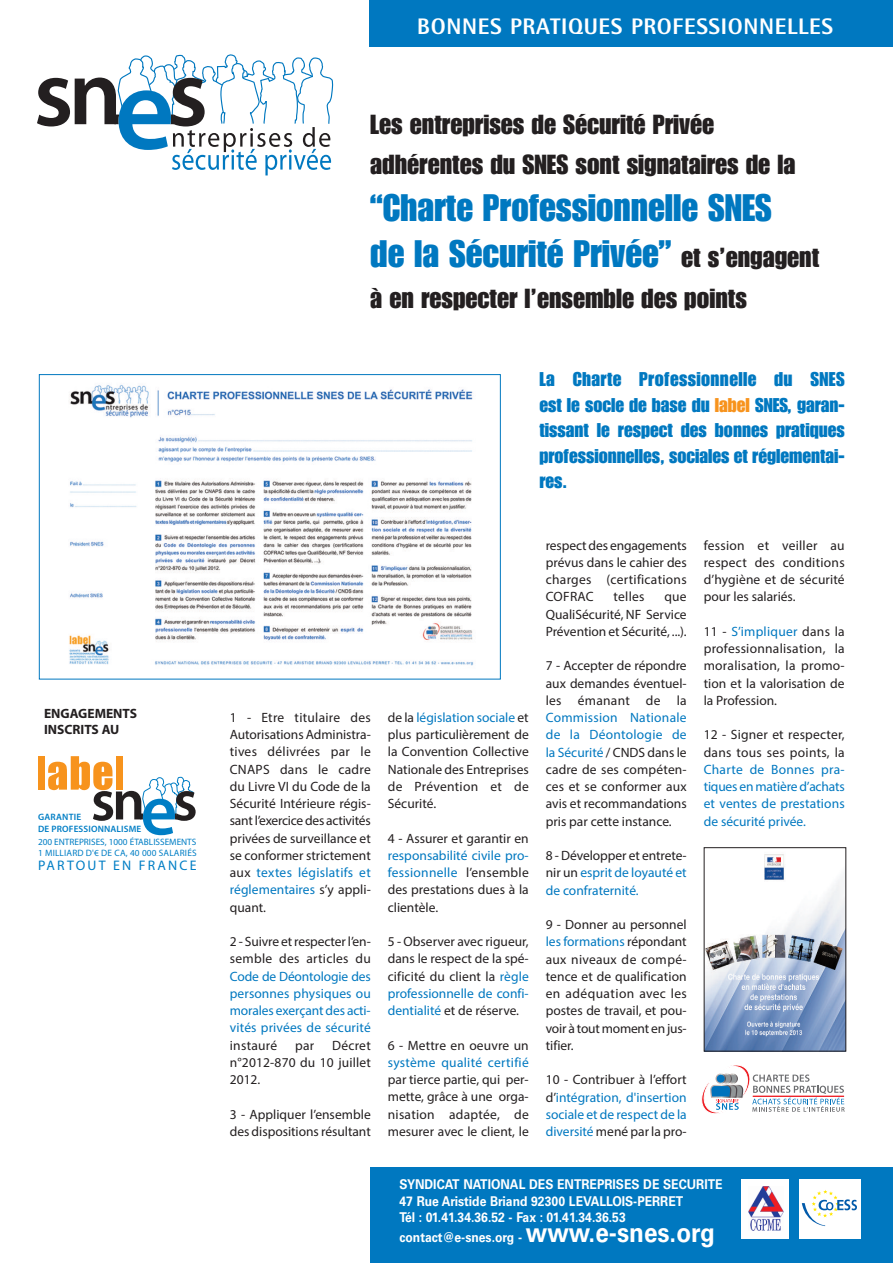
<style>
.page{position:relative;width:893px;height:1263px;background:#fff}
.page>*{position:absolute;margin:0;border:0;box-sizing:border-box;transform-origin:0 0}
.t1{font:37.5px/46.5px "Impact";color:#0078c0}
.t2{font:27px/40.5px "Impact";color:#231f20}
.t3{font:800 22.5px "Rotis Semi Sans";letter-spacing:.03em;color:#fff}
.t4{font:19.5px/25.5px "Impact";color:#0078c0;text-align:justify}
.t5{font:13.95px "Myriad Pro";letter-spacing:.16em;color:#007ec5}
.t6{font:13.5px/17.2px "Myriad Pro";color:#231f20;text-align:justify}
.t7{font:13.5px/17.2px "Myriad Pro";color:#0078c0;text-align:justify}
.t8{font:700 13.5px/16.5px "Univers";color:#fff;scale:.9 1}
.t9{font:13.5px "Myriad Pro";letter-spacing:.02em;color:#0078c0}
.t10{font:700 13.5px/16.2px "Myriad Pro";color:#231f20}
.t11{font:13.5px "Myriad Pro";letter-spacing:.02em;color:#231f20}
.t12{font:9.3px/11.1px "Myriad Pro";color:#007ec5}
.t13{font:600 9.3px/11.9px "Myriad Pro";letter-spacing:.015em;color:#007ec5}
.s1{font-size:27px;color:#231f20}
.s2{color:#f7931d}
.s3{color:#0078c0}
.s4{color:#231f20}
.s5{font-size:27px}
</style>
<div class="page">
<svg style="left:37px;top:54px;width:296px;height:121px"></svg>
<div style="left:370px;top:0;width:523px;height:47px;background:#0078c0"></div>
<div style="left:370px;top:1167px;width:523px;height:96px;background:#0078c0"></div>
<div style="left:741px;top:1179px;width:48px;height:60px;background:#fff"></div>
<img style="left:748px;top:1186px;width:36px;height:44px">
<div style="left:799px;top:1179px;width:62px;height:60px;background:#fff"></div>
<svg style="left:802px;top:1190px;width:55px;height:36px"></svg>
<div style="left:38px;top:756px;width:7px;height:34px;background:#f7931d"></div>
<svg style="left:48px;top:756px;width:148px;height:79px"></svg>
<img style="left:69px;top:384px;width:405px;height:282px">
<div style="left:39px;top:374px;width:462px;height:305px;border:1px solid #0078c0"></div>
<img style="left:706px;top:854px;width:138px;height:195px">
<div style="left:704px;top:847px;width:142px;height:204px;border:1px solid #231f20"></div>
<svg style="left:701px;top:1065px;width:144px;height:49px"></svg>
<p class="t10" style="left:44px;top:706px;width:95px">ENGAGEMENTS<br>INSCRITS AU</p>
<p class="t13" style="left:38px;top:812px;width:105px">GARANTIE<br>DE PROFESSIONNALISME</p>
<p class="t12" style="left:38px;top:837px;width:160px">200 ENTREPRISES, 1000 ÉTABLISSEMENTS<br>1 MILLIARD D'€ DE CA, 40 000 SALARIÉS</p>
<p class="t5" style="left:38px;top:860px;width:160px">PARTOUT EN FRANCE</p>
<h3 class="t3" style="left:417px;top:19px;width:417px">BONNES PRATIQUES PROFESSIONNELLES</h3>
<h2 class="t2" style="left:370px;top:105px;width:427px">Les entreprises de Sécurité Privée adhérentes du SNES sont signataires de la</h2>
<h1 class="t1" style="left:370px;top:186px;width:450px">“Charte Professionnelle SNES<br>de la Sécurité Privée” <span class="s1">et s’engagent</span></h1>
<h2 class="t2" style="left:370px;top:279px;width:378px">à en respecter l’ensemble des points</h2>
<h3 class="t4" style="left:539px;top:368px;width:307px">La Charte Professionnelle du SNES est le socle de base du <span class="s2">label</span> SNES, garan&shy;tissant le respect des bonnes pratiques professionnelles, sociales et réglementai&shy;res.</h3>
<p class="t6" style="left:230px;top:710px;width:142px">1 - Etre titulaire des Autorisations Administra&shy;tives délivrées par le CNAPS dans le cadre du Livre VI du Code de la Sécurité Intérieure régis&shy;sant l’exercice des activités privées de surveillance et se conformer strictement aux <span class="s3">textes législatifs et réglementaires</span> s’y appli&shy;quant.</p>
<p class="t6" style="left:230px;top:934px;width:142px">2 - Suivre et respecter l’en&shy;semble des articles du</p>
<p class="t7" style="left:230px;top:968px;width:142px">Code de Déontologie des personnes physiques ou morales exerçant des acti&shy;vités privées de sécurité</p>
<p class="t11" style="left:230px;top:1040px;width:49px">instauré</p>
<p class="t6" style="left:295px;top:1037px;width:21px">par</p>
<p class="t6" style="left:230px;top:1037px;width:142px;text-indent:102px">Décret n°2012-870 du 10 juillet 2012.</p>
<p class="t6" style="left:230px;top:1106px;width:142px">3 - Appliquer l’ensemble des dispositions résultant</p>
<p class="t6" style="left:388px;top:710px;width:142px">de la <span class="s3">législation sociale</span> et plus particulièrement de la Convention Collective Nationale des Entreprises de Prévention et de Sécurité.</p>
<p class="t6" style="left:388px;top:830px;width:142px">4 - Assurer et garantir en</p>
<p class="t6" style="left:388px;top:848px;width:142px"><span class="s3">responsabilité civile pro&shy;fessionnelle</span> l’ensemble des prestations dues à la clientèle.</p>
<p class="t6" style="left:388px;top:934px;width:142px">5 - Observer avec rigueur, dans le respect de la spé&shy;cificité du client la <span class="s3">règle professionnelle de confi&shy;dentialité</span> et de réserve.</p>
<p class="t6" style="left:388px;top:1037px;width:142px">6 - Mettre en oeuvre un</p>
<p class="t9" style="left:388px;top:1057px;width:142px">système qualité certifié</p>
<p class="t6" style="left:388px;top:1072px;width:142px">par tierce partie, qui per&shy;mette, grâce à une orga&shy;nisation adaptée, de mesurer avec le client, le</p>
<p class="t6" style="left:546px;top:537px;width:142px">respect des engagements prévus dans le cahier des charges (certifications COFRAC</p>
<p class="t6" style="left:614px;top:589px;width:33px">telles</p>
<p class="t6" style="left:546px;top:589px;width:142px;text-indent:119px">que QualiSécurité, NF Service Prévention et Sécurité, ...).</p>
<p class="t6" style="left:546px;top:658px;width:142px">7 - Accepter de répondre aux demandes éventuel&shy;les émanant de la</p>
<p class="t6" style="left:546px;top:710px;width:142px"><span class="s3">Commission Nationale de la Déontologie de la Sécurité</span> / CNDS dans le cadre de ses compéten&shy;ces et se conformer aux avis et recommandations pris par cette instance.</p>
<p class="t7" style="left:546px;top:848px;width:142px"><span class="s4">8 - Développer et entrete&shy;nir un</span> esprit de loyauté et de confraternité.</p>
<p class="t6" style="left:546px;top:917px;width:142px">9 - Donner au personnel <span class="s3">les formations</span> répondant aux niveaux de compé&shy;tence et de qualification en adéquation avec les postes de travail, et pou&shy;voir à tout moment en jus&shy;tifier.</p>
<p class="t7" style="left:546px;top:1072px;width:142px"><span class="s4">10 - Contribuer à l’effort d’</span>intégration, d'insertion sociale et de respect de la diversité <span class="s4">mené par la pro-</span></p>
<p class="t6" style="left:704px;top:537px;width:142px">fession et veiller au respect des conditions d’hygiène et de sécurité pour les salariés.</p>
<p class="t6" style="left:704px;top:624px;width:142px">11 - <span class="s3">S’impliquer</span> dans la professionnalisation, la moralisation, la promo&shy;tion et la valorisation de la Profession.</p>
<p class="t6" style="left:704px;top:727px;width:142px">12 - Signer et respecter, dans tous ses points, la</p>
<p class="t7" style="left:704px;top:762px;width:142px">Charte de Bonnes pra&shy;tiques en matière d’achats et ventes de prestations de sécurité privée.</p>
<p class="t8" style="left:399px;top:1177px;width:360px">SYNDICAT NATIONAL DES ENTREPRISES DE SECURITE<br>47 Rue Aristide Briand 92300 LEVALLOIS-PERRET<br>Tél : 01.41.34.36.52 - Fax : 01.41.34.36.53</p>
<p class="t8" style="left:399px;top:1230px;width:352px">contact@e-snes.org - <span class="s5">www.e-snes.org</span></p>
</div>
